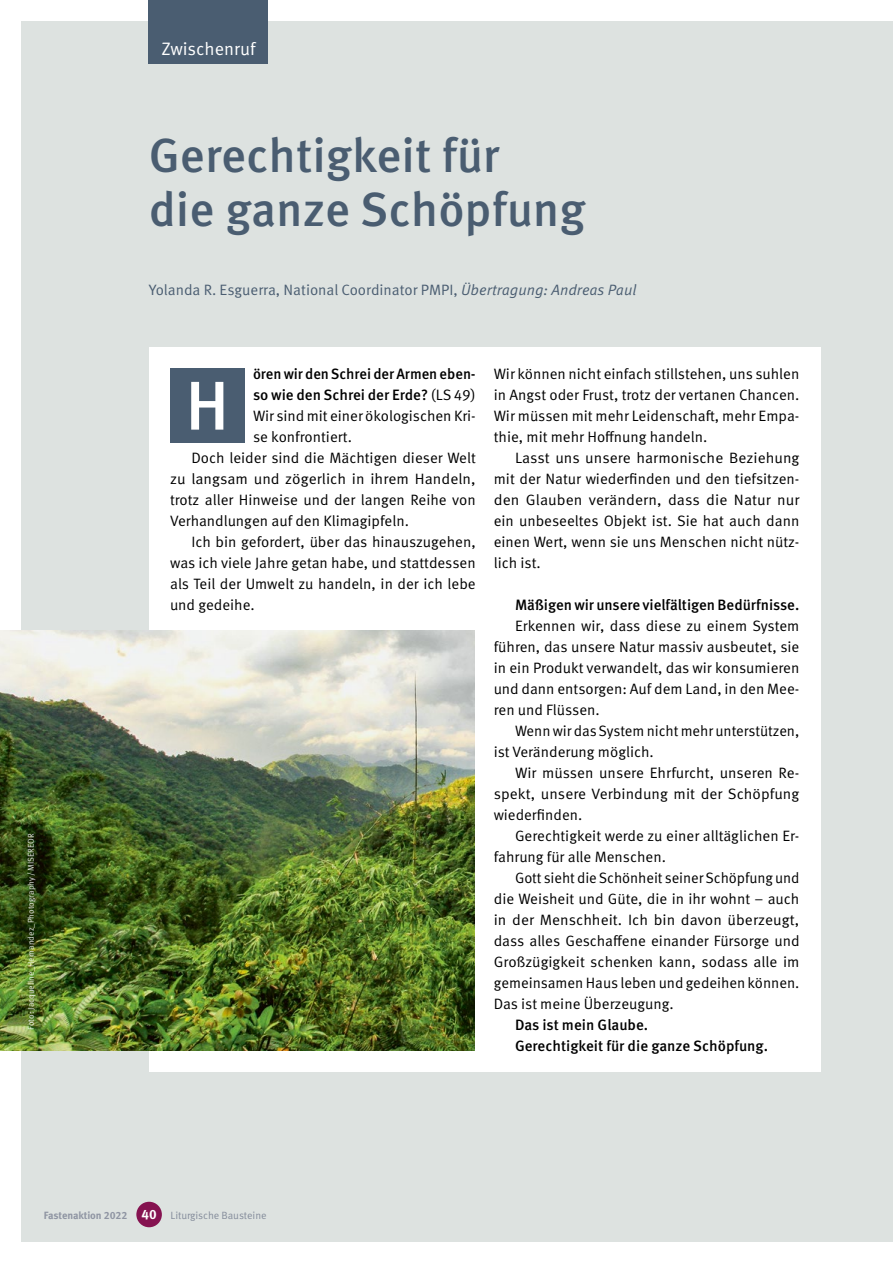
<style>
.page{position:relative;width:893px;height:1263px;background:#fff}
.page>*{position:absolute;margin:0;border:0;box-sizing:border-box;transform-origin:0 0}
.t1{font:500 69px "Meta Pro";color:#fff}
.t2{font:500 48px/54px "Meta Pro";color:#4a5d71}
.t3{font:18px "Meta Pro Norm";color:#fff}
.t4{font:15px/21px "Meta Pro Norm";color:#000;text-align:justify}
.t5{font:500 15px/21px "Meta Pro";color:#000}
.t6{font:15px "Meta Pro Norm";color:#4a5d71}
.t7{font:10.5px "Meta Pro Norm";letter-spacing:-.01em;color:#848c9b}
.t8{font:8.4px "Meta Pro Norm";letter-spacing:.005em;color:#fff}
.s1{font-family:"Meta Pro Norm Ita"}
.s2{font-family:"Meta Pro Norm";font-weight:400}
.s3{font-family:"Meta Pro";font-weight:700;color:#8f95a3}
.s4{font-family:"Meta Pro";font-weight:700;font-size:13.5px;color:#fff}
</style>
<div class="page">
<div style="left:21px;top:21px;width:872px;height:1221px;background:#dde2e0"></div>
<div style="left:149px;top:347px;width:672px;height:725px;background:#fff"></div>
<div style="left:170px;top:368px;width:74px;height:75px;background:#4a5d71"></div>
<img style="left:0;top:631px;width:474px;height:420px">
<div style="left:136px;top:1202px;width:26px;height:25px;background:#851250;border-radius:50%"></div>
<div style="left:149px;top:0;width:119px;height:64px;background:#4a5d71"></div>
<p class="t8" style="left:25px;top:1030px;width:198px;rotate:-90deg">Foto: Jacqueline_Hernandez_Photography /MISEREOR</p>
<p class="t3" style="left:161px;top:35px;width:96px">Zwischenruf</p>
<h2 class="t2" style="left:149px;top:125px;width:438px">Gerechtigkeit für<br>die ganze Schöpfung</h2>
<p class="t6" style="left:149px;top:278px;width:489px">Yolanda R. Esguerra, National Coordinator PMPI, <span class="s1">Übertragung: Andreas Paul</span></p>
<p class="t5" style="left:253px;top:362px;width:224px">ören wir den Schrei der Armen eben&shy;so wie den Schrei der Erde? <span class="s2">(LS 49)</span></p>
<p class="t4" style="left:253px;top:404px;width:224px">Wir sind mit einer ökologischen Kri-</p>
<p class="t4" style="left:253px;top:425px;width:101px">se konfrontiert.</p>
<p class="t4" style="left:191px;top:446px;width:286px">Doch leider sind die Mächtigen dieser Welt</p>
<p class="t4" style="left:170px;top:467px;width:307px">zu langsam und zögerlich in ihrem Handeln,</p>
<p class="t4" style="left:170px;top:488px;width:307px">trotz aller Hinweise und der langen Reihe von</p>
<p class="t4" style="left:170px;top:509px;width:240px">Verhandlungen auf den Klimagipfeln.</p>
<p class="t4" style="left:191px;top:530px;width:286px">Ich bin gefordert, über das hinauszugehen,</p>
<p class="t4" style="left:170px;top:551px;width:307px">was ich viele Jahre getan habe, und stattdessen</p>
<p class="t4" style="left:170px;top:572px;width:307px">als Teil der Umwelt zu handeln, in der ich lebe</p>
<p class="t4" style="left:170px;top:593px;width:86px">und gedeihe.</p>
<h1 class="t1" style="left:185px;top:352px;width:45px">H</h1>
<p class="t4" style="left:494px;top:362px;width:307px">Wir können nicht einfach stillstehen, uns suhlen in Angst oder Frust, trotz der vertanen Chancen.<br>Wir müssen mit mehr Leidenschaft, mehr Empa&shy;thie, mit mehr Hoffnung handeln.</p>
<p class="t4" style="left:494px;top:446px;width:307px;text-indent:21px">Lasst uns unsere harmonische Beziehung mit der Natur wiederfinden und den tiefsitzen&shy;den Glauben verändern, dass die Natur nur ein unbeseeltes Objekt ist. Sie hat auch dann einen Wert, wenn sie uns Menschen nicht nütz&shy;lich ist.</p>
<p class="t5" style="left:515px;top:593px;width:286px">Mäßigen wir unsere vielfältigen Bedürfnisse.</p>
<p class="t4" style="left:494px;top:614px;width:307px;text-indent:21px">Erkennen wir, dass diese zu einem System führen, das unsere Natur massiv ausbeutet, sie in ein Produkt verwandelt, das wir konsumieren und dann entsorgen: Auf dem Land, in den Mee&shy;ren und Flüssen.</p>
<p class="t4" style="left:494px;top:719px;width:307px;text-indent:21px">Wenn wir das System nicht mehr unterstützen, ist Veränderung möglich.</p>
<p class="t4" style="left:494px;top:761px;width:307px;text-indent:21px">Wir müssen unsere Ehrfurcht, unseren Re&shy;spekt, unsere Verbindung mit der Schöpfung wiederfinden.</p>
<p class="t4" style="left:494px;top:824px;width:307px;text-indent:21px">Gerechtigkeit werde zu einer alltäglichen Er&shy;fahrung für alle Menschen.</p>
<p class="t4" style="left:494px;top:866px;width:307px;text-indent:21px">Gott sieht die Schönheit seiner Schöpfung und die Weisheit und Güte, die in ihr wohnt – auch in der Menschheit. Ich bin davon überzeugt, dass alles Geschaffene einander Fürsorge und Großzügigkeit schenken kann, sodass alle im gemeinsamen Haus leben und gedeihen können.<br>Das ist meine Überzeugung.</p>
<p class="t5" style="left:515px;top:1013px;width:255px">Das ist mein Glaube.<br>Gerechtigkeit für die ganze Schöpfung.</p>
<p class="t7" style="left:44px;top:1207px;width:224px"><span class="s3">Fastenaktion 2022</span> <span class="s4">40</span> Liturgische Bausteine</p>
</div>
